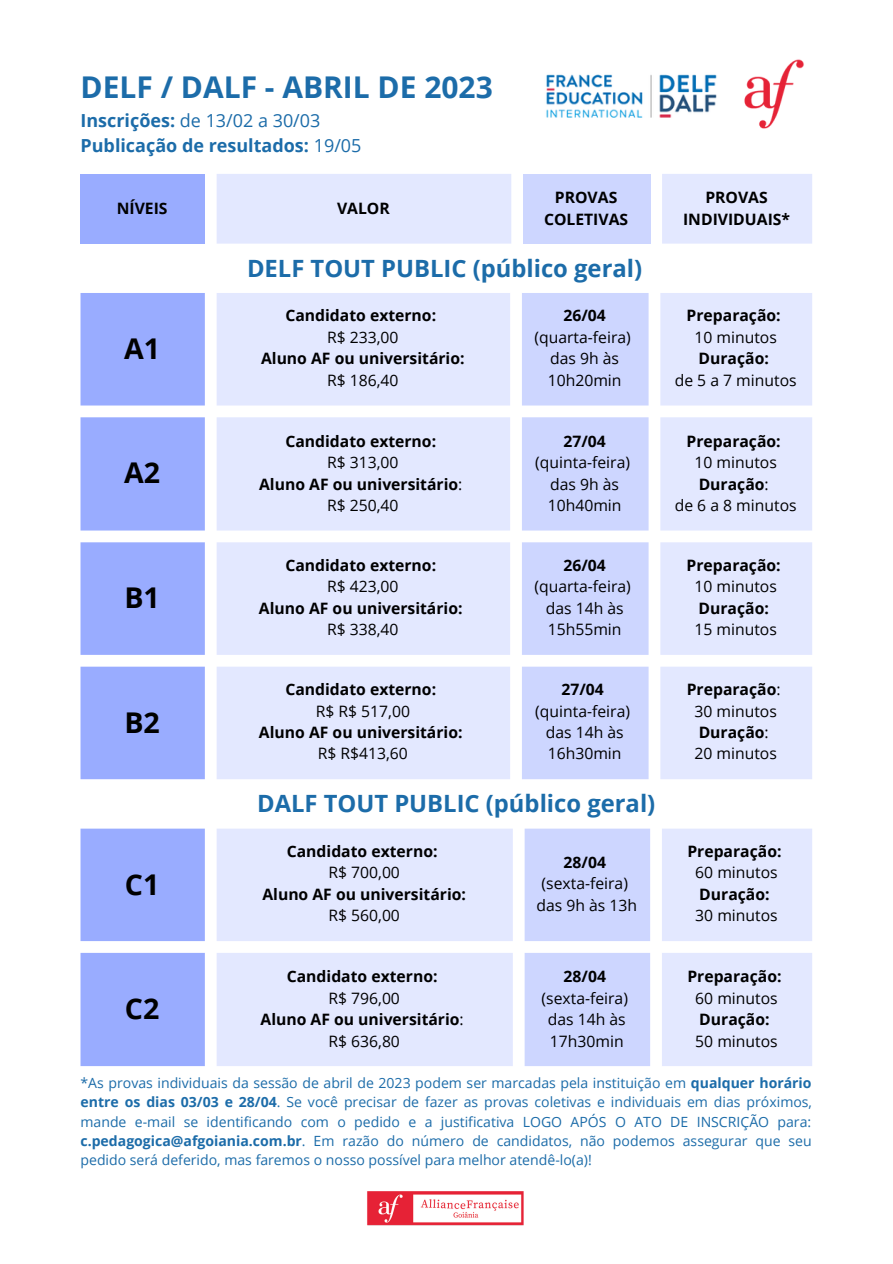
<style>
.page{position:relative;width:893px;height:1264px;background:#fff}
.page>*{position:absolute;margin:0;border:0;box-sizing:border-box;transform-origin:0 0}
.t1{font:700 30px "Open Sans";color:#1c6ca9}
.t2{font:700 28.5px "Open Sans";color:#000}
.t3{font:700 23.85px "Open Sans";color:#1c6ca9}
.t4{font:700 18px/24.8px "Open Sans";color:#1c6ca9}
.t5{font:700 15.75px/21.5px "Open Sans";color:#000;text-align:center}
.t6{font:15.75px/21.5px "Open Sans";color:#000;text-align:center}
.t7{font:14.1px/19px "Open Sans";color:#1c6ca9;text-align:justify}
.s1{font-weight:400}
.s2{font-weight:700}
</style>
<div class="page">
<div style="left:80px;top:174px;width:125px;height:69px;background:#99acff"></div>
<div style="left:217px;top:174px;width:595px;height:69px;background:#e3e8ff"></div>
<div style="left:523px;top:174px;width:127px;height:69px;background:#cdd6ff"></div>
<svg style="left:80px;top:293px;width:125px;height:486px;background:#a2b3ff"></svg>
<svg style="left:217px;top:293px;width:595px;height:486px;background:#e6eaff"></svg>
<svg style="left:522px;top:293px;width:126px;height:486px;background:#d0d8ff"></svg>
<div style="left:80px;top:828px;width:125px;height:238px;background:#99acff"></div>
<svg style="left:217px;top:828px;width:595px;height:238px;background:#e5eaff"></svg>
<svg style="left:524px;top:828px;width:126px;height:238px;background:#d1d9ff"></svg>
<img style="left:546px;top:74px;width:171px;height:44px">
<img style="left:367px;top:1191px;width:157px;height:35px">
<img style="left:744px;top:59px;width:60px;height:70px">
<h1 class="t1" style="left:80px;top:66px;width:414px">DELF / DALF - ABRIL DE 2023</h1>
<p class="t4" style="left:80px;top:108px;width:282px">Inscrições: <span class="s1">de 13/02 a 30/03<br></span>Publicação de resultados: <span class="s1">19/05</span></p>
<p class="t5" style="left:117px;top:197px;width:52px">NÍVEIS</p>
<p class="t5" style="left:337px;top:197px;width:54px">VALOR</p>
<p class="t5" style="left:544px;top:186px;width:86px">PROVAS<br>COLETIVAS</p>
<p class="t5" style="left:683px;top:186px;width:108px">PROVAS<br>INDIVIDUAIS*</p>
<h2 class="t2" style="left:124px;top:328px;width:37px">A1</h2>
<h2 class="t2" style="left:124px;top:453px;width:37px">A2</h2>
<h2 class="t2" style="left:124px;top:578px;width:37px">B1</h2>
<h2 class="t2" style="left:124px;top:702px;width:37px">B2</h2>
<h2 class="t2" style="left:125px;top:864px;width:36px">C1</h2>
<h2 class="t2" style="left:125px;top:988px;width:36px">C2</h2>
<h3 class="t3" style="left:247px;top:251px;width:396px">DELF TOUT PUBLIC (público geral)</h3>
<p class="t5" style="left:285px;top:304px;width:152px">Candidato externo:</p>
<p class="t6" style="left:327px;top:326px;width:73px">R$ 233,00</p>
<p class="t5" style="left:261px;top:347px;width:205px">Aluno AF ou universitário:</p>
<p class="t6" style="left:327px;top:369px;width:73px">R$ 186,40</p>
<p class="t5" style="left:285px;top:430px;width:152px">Candidato externo:</p>
<p class="t5" style="left:259px;top:451px;width:205px"><span class="s1">R$ 313,00<br></span>Aluno AF ou universitário<span class="s1">:<br>R$ 250,40</span></p>
<p class="t5" style="left:285px;top:554px;width:152px">Candidato externo:</p>
<p class="t6" style="left:327px;top:575px;width:73px">R$ 423,00</p>
<p class="t5" style="left:259px;top:596px;width:205px">Aluno AF ou universitário:</p>
<p class="t6" style="left:327px;top:618px;width:73px">R$ 338,40</p>
<p class="t5" style="left:285px;top:678px;width:152px">Candidato externo:</p>
<p class="t6" style="left:315px;top:699px;width:96px">R$ R$ 517,00</p>
<p class="t5" style="left:259px;top:721px;width:205px">Aluno AF ou universitário:</p>
<p class="t6" style="left:318px;top:742px;width:92px">R$ R$413,60</p>
<p class="t5" style="left:563px;top:304px;width:44px">26/04</p>
<p class="t6" style="left:534px;top:326px;width:98px">(quarta-feira) das 9h às<br>10h20min</p>
<p class="t5" style="left:563px;top:430px;width:44px">27/04</p>
<p class="t6" style="left:535px;top:451px;width:96px">(quinta-feira) das 9h às<br>10h40min</p>
<p class="t5" style="left:563px;top:554px;width:44px">26/04</p>
<p class="t6" style="left:534px;top:575px;width:98px">(quarta-feira) das 14h às<br>15h55min</p>
<p class="t5" style="left:561px;top:678px;width:44px">27/04</p>
<p class="t6" style="left:535px;top:699px;width:96px">(quinta-feira) das 14h às<br>16h30min</p>
<h3 class="t3" style="left:257px;top:786px;width:400px">DALF TOUT PUBLIC (público geral)</h3>
<p class="t5" style="left:287px;top:840px;width:152px">Candidato externo:</p>
<p class="t6" style="left:328px;top:861px;width:73px">R$ 700,00</p>
<p class="t5" style="left:262px;top:883px;width:205px">Aluno AF ou universitário:</p>
<p class="t6" style="left:328px;top:904px;width:73px">R$ 560,00</p>
<p class="t5" style="left:287px;top:965px;width:152px">Candidato externo:</p>
<p class="t5" style="left:260px;top:986px;width:205px"><span class="s1">R$ 796,00<br></span>Aluno AF ou universitário<span class="s1">:<br>R$ 636,80</span></p>
<p class="t5" style="left:563px;top:850px;width:44px">28/04</p>
<p class="t6" style="left:536px;top:872px;width:102px">(sexta-feira) das 9h às 13h</p>
<p class="t5" style="left:563px;top:965px;width:44px">28/04</p>
<p class="t6" style="left:541px;top:986px;width:88px">(sexta-feira) das 14h às<br>17h30min</p>
<p class="t5" style="left:686px;top:304px;width:96px">Preparação:</p>
<p class="t6" style="left:694px;top:326px;width:84px">10 minutos</p>
<p class="t5" style="left:698px;top:347px;width:72px">Duração:</p>
<p class="t6" style="left:674px;top:369px;width:123px">de 5 a 7 minutos</p>
<p class="t5" style="left:686px;top:430px;width:96px">Preparação:</p>
<p class="t6" style="left:674px;top:451px;width:123px">10 minutos<br><span class="s2">Duração</span>:<br>de 6 a 8 minutos</p>
<p class="t5" style="left:686px;top:554px;width:96px">Preparação:</p>
<p class="t6" style="left:694px;top:575px;width:84px">10 minutos</p>
<p class="t5" style="left:698px;top:596px;width:72px">Duração:</p>
<p class="t6" style="left:694px;top:618px;width:84px">15 minutos</p>
<p class="t6" style="left:686px;top:678px;width:95px"><span class="s2">Preparação</span>:<br>30 minutos<br><span class="s2">Duração</span>:<br>20 minutos</p>
<p class="t5" style="left:687px;top:840px;width:96px">Preparação:</p>
<p class="t6" style="left:695px;top:861px;width:84px">60 minutos</p>
<p class="t5" style="left:699px;top:883px;width:72px">Duração:</p>
<p class="t6" style="left:695px;top:904px;width:84px">30 minutos</p>
<p class="t5" style="left:687px;top:965px;width:96px">Preparação:</p>
<p class="t6" style="left:695px;top:986px;width:84px">60 minutos</p>
<p class="t5" style="left:699px;top:1008px;width:72px">Duração:</p>
<p class="t6" style="left:695px;top:1029px;width:84px">50 minutos</p>
<p class="t7" style="left:80px;top:1073px;width:733px">*As provas individuais da sessão de abril de 2023 podem ser marcadas pela instituição em <span class="s2">qualquer horário entre os dias 03/03 e 28/04</span>. Se você precisar de fazer as provas coletivas e individuais em dias próximos, mande e-mail se identificando com o pedido e a justificativa LOGO APÓS O ATO DE INSCRIÇÃO para: <span class="s2">c.pedagogica@afgoiania.com.br</span>. Em razão do número de candidatos, não podemos assegurar que seu pedido será deferido, mas faremos o nosso possível para melhor atendê-lo(a)!</p>
</div>
